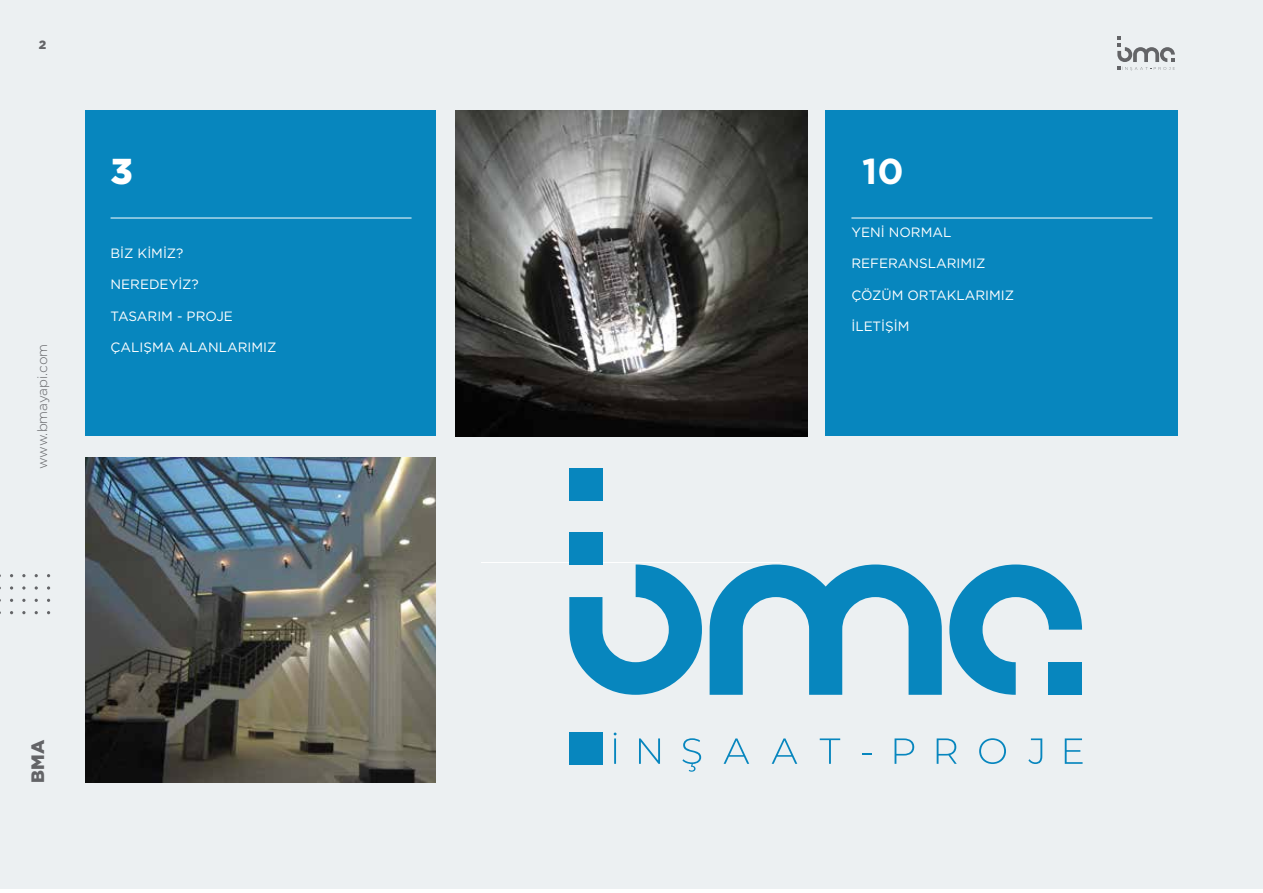
<style>
.page{position:relative;width:1263px;height:893px;background:#fff}
.page>*{position:absolute;margin:0;border:0;box-sizing:border-box;transform-origin:0 0}
.t1{font:700 36px "Gotham";color:#fff}
.t2{font:900 36px "Gotham";color:#fff}
.t3{font:900 18px "Gotham";color:#636467}
.t4{font:13.5px "Gotham";color:#fff}
.t5{font:300 13.5px "Gotham";letter-spacing:-.005em;color:#636467}
.t6{font:900 12px "Gotham";color:#636467}
</style>
<div class="page">
<div style="left:0;top:0;width:1263px;height:889px;background:#ecf0f2"></div>
<svg style="left:22px;top:611px;width:4px;height:3px"></svg>
<svg style="left:22px;top:599px;width:4px;height:3px"></svg>
<svg style="left:47px;top:586px;width:3px;height:4px"></svg>
<svg style="left:35px;top:586px;width:3px;height:4px"></svg>
<svg style="left:22px;top:586px;width:4px;height:4px"></svg>
<svg style="left:10px;top:586px;width:3px;height:4px"></svg>
<svg style="left:22px;top:574px;width:4px;height:3px"></svg>
<svg style="left:1117px;top:36px;width:58px;height:35px"></svg>
<div style="left:85px;top:111px;width:351px;height:325px;background:#0786be"></div>
<div style="left:826px;top:111px;width:352px;height:325px;background:#0786be"></div>
<hr style="left:111px;top:218px;width:301px;height:1px;background:#fff">
<hr style="left:851px;top:218px;width:301px;height:1px;background:#fff">
<hr style="left:481px;top:562px;width:301px;height:1px;background:#fff">
<img style="left:455px;top:111px;width:352px;height:325px">
<img style="left:85px;top:457px;width:351px;height:325px">
<div style="left:569px;top:732px;width:33px;height:33px;background:#0786be"></div>
<div style="left:569px;top:468px;width:33px;height:32px;background:#0786be"></div>
<div style="left:569px;top:532px;width:33px;height:32px;background:#0786be"></div>
<svg style="left:569px;top:564px;width:133px;height:131px"></svg>
<svg style="left:710px;top:564px;width:232px;height:131px"></svg>
<svg style="left:949px;top:564px;width:133px;height:131px"></svg>
<div style="left:1049px;top:662px;width:33px;height:33px;background:#0786be"></div>
<hr style="left:614px;top:738px;width:2px;height:26px;background:#0786be">
<svg style="left:639px;top:738px;width:21px;height:26px"></svg>
<svg style="left:682px;top:738px;width:19px;height:34px"></svg>
<svg style="left:724px;top:738px;width:25px;height:26px"></svg>
<svg style="left:772px;top:738px;width:25px;height:26px"></svg>
<svg style="left:820px;top:738px;width:20px;height:26px"></svg>
<svg style="left:863px;top:753px;width:9px;height:2px"></svg>
<svg style="left:894px;top:738px;width:20px;height:26px"></svg>
<svg style="left:937px;top:738px;width:20px;height:26px"></svg>
<svg style="left:979px;top:738px;width:27px;height:26px"></svg>
<svg style="left:1028px;top:738px;width:14px;height:26px"></svg>
<svg style="left:1065px;top:738px;width:17px;height:26px"></svg>
<p class="t6" style="left:39px;top:36px;width:9px">2</p>
<p class="t5" style="left:34px;top:469px;width:127px;rotate:-90deg">www.bmayapi.com</p>
<h1 class="t2" style="left:111px;top:147px;width:24px">3</h1>
<p class="t4" style="left:111px;top:244px;width:74px">BİZ KİMİZ?</p>
<p class="t4" style="left:111px;top:276px;width:90px">NEREDEYİZ?</p>
<p class="t4" style="left:111px;top:307px;width:124px">TASARIM - PROJE</p>
<p class="t4" style="left:111px;top:339px;width:167px">ÇALIŞMA ALANLARIMIZ</p>
<h2 class="t3" style="left:25px;top:783px;width:44px;rotate:-90deg">BMA</h2>
<h1 class="t1" style="left:862px;top:147px;width:43px">10</h1>
<p class="t4" style="left:851px;top:223px;width:101px">YENİ NORMAL</p>
<p class="t4" style="left:851px;top:255px;width:136px">REFERANSLARIMIZ</p>
<p class="t4" style="left:851px;top:286px;width:164px">ÇÖZÜM ORTAKLARIMIZ</p>
<p class="t4" style="left:851px;top:318px;width:60px">İLETİŞİM</p>
</div>
